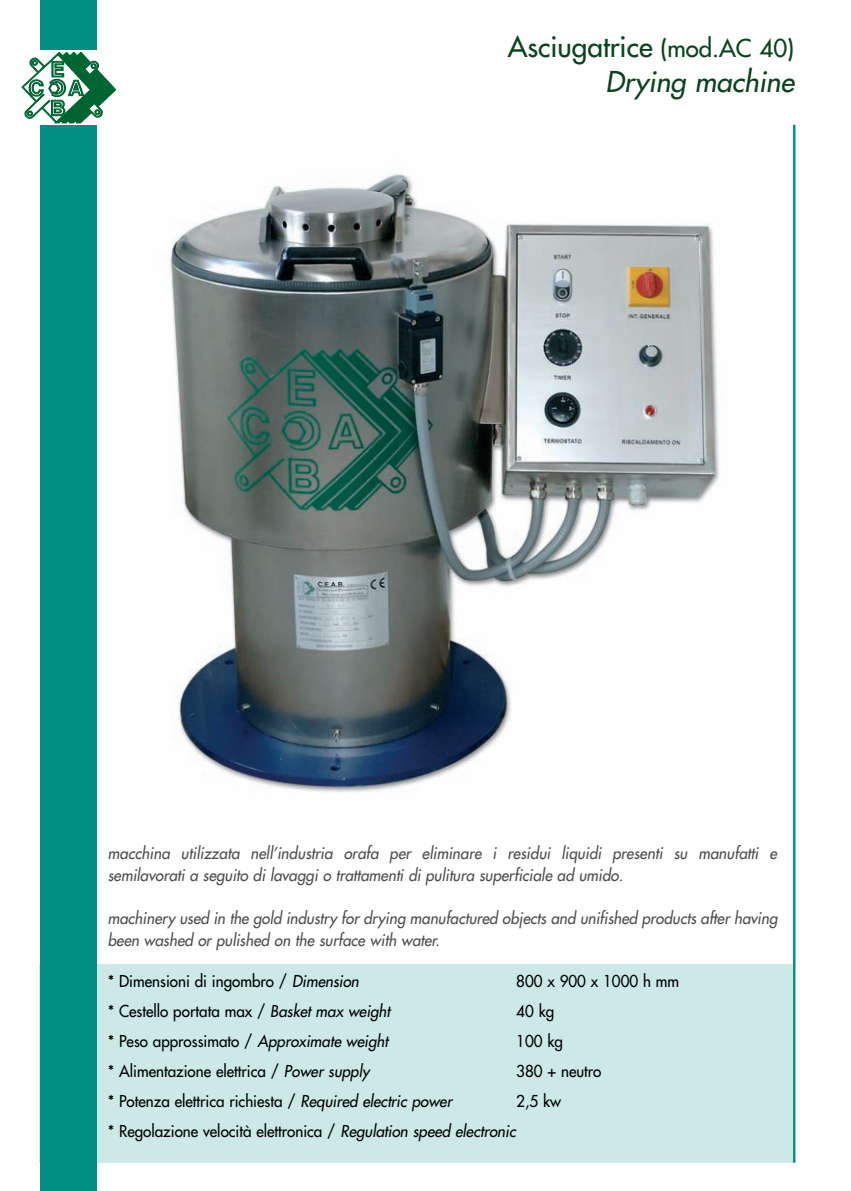
<style>
.page{position:relative;width:851px;height:1191px;background:#fff}
.page>*{position:absolute;margin:0;border:0;box-sizing:border-box;transform-origin:0 0}
.t1{font:italic 28px/34.2px "Futura";color:#09431c;text-align:right}
.t2{font:italic 16px/21.8px "Futura";color:#4d4d4d;scale:.95 1}
.t3{font:16px "Futura";color:#000;scale:.95 1}
.s1{font-style:normal}
.s2{font-style:normal;font-size:24px}
.s3{font-style:italic}
</style>
<div class="page">
<div style="left:40px;top:964px;width:754px;height:198px;background:#cce9e6"></div>
<img style="left:169px;top:174px;width:551px;height:618px">
<div style="left:40px;top:0;width:56px;height:1191px;background:#008f82"></div>
<div style="left:11px;top:50px;width:114px;height:75px;background:#fff"></div>
<svg style="left:22px;top:52px;width:94px;height:71px"></svg>
<hr style="left:793px;top:125px;width:2px;height:1037px;background:#008f82">
<h1 class="t1" style="left:507px;top:32px;width:288px"><span class="s1">Asciugatrice</span> <span class="s2">(mod.AC 40)<br></span>Drying machine</h1>
<p class="t2" style="left:108px;top:843px;width:705px">macchina utilizzata nell’industria orafa per eliminare i residui liquidi presenti su manufatti e semilavorati a seguito di lavaggi o trattamenti di pulitura superficiale ad umido.</p>
<p class="t2" style="left:108px;top:908px;width:706px">machinery used in the gold industry for drying manufactured objects and unifished products after having been washed or pulished on the surface with water.</p>
<p class="t3" style="left:108px;top:972px;width:266px">* Dimensioni di ingombro / <span class="s3">Dimension</span></p>
<p class="t3" style="left:516px;top:972px;width:173px">800 x 900 x 1000 h mm</p>
<p class="t3" style="left:108px;top:1002px;width:299px">* Cestello portata max / <span class="s3">Basket max weight</span></p>
<p class="t3" style="left:516px;top:1002px;width:41px">40 kg</p>
<p class="t3" style="left:108px;top:1032px;width:296px">* Peso approssimato / <span class="s3">Approximate weight</span></p>
<p class="t3" style="left:516px;top:1032px;width:51px">100 kg</p>
<p class="t3" style="left:108px;top:1062px;width:277px">* Alimentazione elettrica / <span class="s3">Power supply</span></p>
<p class="t3" style="left:516px;top:1062px;width:91px">380 + neutro</p>
<p class="t3" style="left:108px;top:1092px;width:364px">* Potenza elettrica richiesta / <span class="s3">Required electric power</span></p>
<p class="t3" style="left:516px;top:1092px;width:49px">2,5 kw</p>
<p class="t3" style="left:108px;top:1122px;width:431px">* Regolazione velocità elettronica / <span class="s3">Regulation speed electronic</span></p>
</div>
